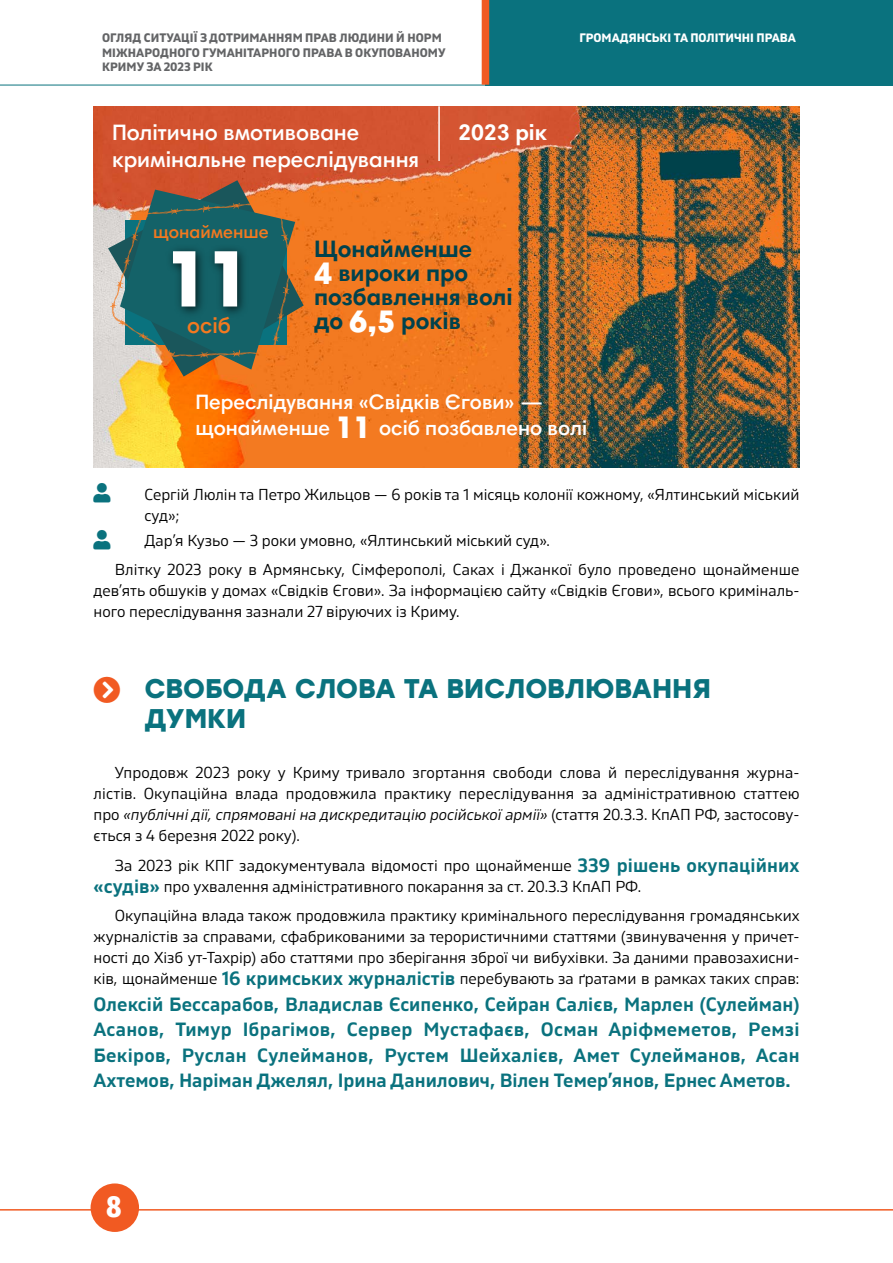
<style>
.page{position:relative;width:893px;height:1263px;background:#fff}
.page>*{position:absolute;margin:0;border:0;box-sizing:border-box;transform-origin:0 0}
.t1{font:900 81px "Harmonia Sans Pro Cyr";color:#fff}
.t2{font:800 extra-condensed 30px "Fira Sans";color:#fff}
.t3{font:700 27px/29.7px "Stolzl";letter-spacing:-.005em;color:#0a727e}
.t4{font:700 24px/24px "Harmonia Sans Pro Cyr";color:#00424d}
.t5{font:600 22.5px "Harmonia Sans Pro Cyr";color:#fff}
.t6{font:700 22.5px "Harmonia Sans Pro Cyr";color:#fff}
.t7{font:600 22.5px "Harmonia Sans Pro Cyr";color:#f37920}
.t8{font:600 21px/25.5px "Harmonia Sans Pro Cyr";color:#fff}
.t9{font:600 19.5px/25.5px "Gilam";color:#0a727e;text-align:justify}
.t10{font:600 18px "Harmonia Sans Pro Cyr";color:#f37920}
.t11{font:15.75px/21px "Gilam";color:#000}
.t12{font:700 12px/14.4px "Gilam";letter-spacing:.005em;color:#636466}
.t13{font:700 12px "Gilam";color:#fff}
.s1{font-weight:900;font-size:31.5px;color:#fff}
.s2{font-weight:900;font-size:31.5px}
.s3{font-style:italic}
.s4{font-weight:600;font-size:19.5px;color:#0a727e}
</style>
<div class="page">
<hr style="left:0;top:1209px;width:893px;height:1px;background:#f15a22">
<div style="left:91px;top:1183px;width:48px;height:49px;background:#f15a22;border-radius:50%"></div>
<div style="left:485px;top:0;width:408px;height:85px;background:#0a727e"></div>
<hr style="left:0;top:85px;width:485px;height:1px;background:#0a727e">
<hr style="left:485px;top:85px;width:408px;height:1px;background:#0a727e">
<div style="left:482px;top:0;width:7px;height:85px;background:#f15a22"></div>
<img style="left:94px;top:106px;width:705px;height:362px">
<hr style="left:438px;top:106px;width:2px;height:55px;background:#fff">
<svg style="left:108px;top:180px;width:196px;height:197px"></svg>
<p class="t12" style="left:102px;top:30px;width:345px">ОГЛЯД СИТУАЦІЇ З ДОТРИМАННЯМ ПРАВ ЛЮДИНИ Й НОРМ<br>МІЖНАРОДНОГО ГУМАНІТАРНОГО ПРАВА В ОКУПОВАНОМУ<br>КРИМУ ЗА 2023 РІК</p>
<p class="t13" style="left:579px;top:29px;width:218px">ГРОМАДЯНСЬКІ ТА ПОЛІТИЧНІ ПРАВА</p>
<h3 class="t5" style="left:112px;top:118px;width:249px">Політично вмотивоване</h3>
<h3 class="t6" style="left:458px;top:118px;width:90px">2023 рік</h3>
<h3 class="t5" style="left:112px;top:145px;width:309px">кримінальне переслідування</h3>
<p class="t10" style="left:153px;top:221px;width:117px">щонайменше</p>
<h1 class="t1" style="left:164px;top:226px;width:90px">11</h1>
<h3 class="t7" style="left:187px;top:311px;width:45px">осіб</h3>
<h3 class="t4" style="left:314px;top:236px;width:200px">Щонайменше<br><span class="s1">4</span> вироки про позбавлення волі до <span class="s1">6,5</span> років</h3>
<h3 class="t8" style="left:195px;top:389px;width:393px">Переслідування «Свідків Єгови» — щонайменше <span class="s2">11</span> осіб позбавлено волі</h3>
<p class="t11" style="left:145px;top:483px;width:656px">Сергій Люлін та Петро Жильцов — 6 років та 1 місяць колонії кожному, «Ялтинський міський суд»;</p>
<p class="t11" style="left:115px;top:525px;width:686px;line-height:29.5px;text-indent:30px">Дар’я Кузьо — 3 роки умовно, «Ялтинський міський суд».<br>Влітку 2023 року в Армянську, Сімферополі, Саках і Джанкої було проведено щонайменше</p>
<p class="t11" style="left:94px;top:580px;width:707px">дев’ять обшуків у домах «Свідків Єгови». За інформацією сайту «Свідків Єгови», всього криміналь&shy;ного переслідування зазнали 27 віруючих із Криму.</p>
<h3 class="t3" style="left:145px;top:672px;width:568px">СВОБОДА СЛОВА ТА ВИСЛОВЛЮВАННЯ<br>ДУМКИ</h3>
<p class="t11" style="left:94px;top:761px;width:708px;text-align:justify;text-indent:21px">Упродовж 2023 року у Криму тривало згортання свободи слова й переслідування журна&shy;лістів. Окупаційна влада продовжила практику переслідування за адміністративною статтею про <span class="s3">«публічні дії, спрямовані на дискредитацію російської армії»</span> (стаття 20.3.3. КпАП РФ, застосову&shy;ється з 4 березня 2022 року).</p>
<p class="t11" style="left:94px;top:854px;width:707px;text-indent:21px">За 2023 рік КПГ задокументувала відомості про щонайменше <span class="s4">339 рішень окупаційних «судів»</span> про ухвалення адміністративного покарання за ст. 20.3.3 КпАП РФ.</p>
<p class="t11" style="left:94px;top:904px;width:707px;text-align:justify;text-indent:21px">Окупаційна влада також продовжила практику кримінального переслідування громадянських журналістів за справами, сфабрикованими за терористичними статтями (звинувачення у причет&shy;ності до Хізб ут-Тахрір) або статтями про зберігання зброї чи вибухівки. За даними правозахисни&shy;ків, щонайменше <span class="s4">16 кримських журналістів</span> перебувають за ґратами в рамках таких справ:</p>
<p class="t9" style="left:94px;top:990px;width:708px">Олексій Бессарабов, Владислав Єсипенко, Сейран Салієв, Марлен (Сулейман)<br>Асанов, Тимур Ібрагімов, Сервер Мустафаєв, Осман Аріфмеметов, Ремзі Бекіров, Руслан Сулейманов, Рустем Шейхалієв, Амет Сулейманов, Асан Ахтемов, Наріман Джелял, Ірина Данилович, Вілен Темер’янов, Ернес Аметов.</p>
<h2 class="t2" style="left:106px;top:1181px;width:16px">8</h2>
</div>
